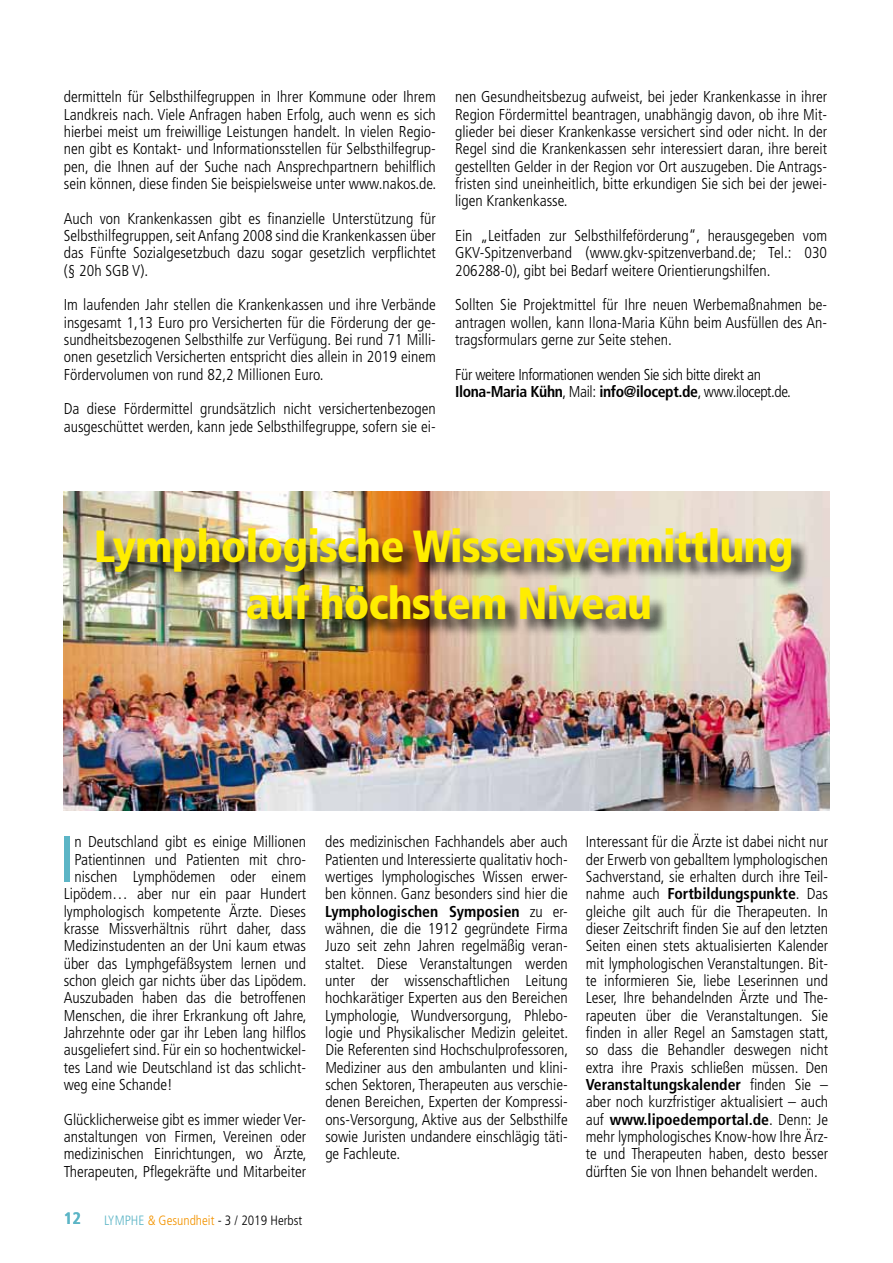
<style>
.page{position:relative;width:893px;height:1263px;background:#fff}
.page>*{position:absolute;margin:0;border:0;box-sizing:border-box;transform-origin:0 0}
.t1{font:condensed 65.4px "Frutiger";color:#5cb5c6}
.t2{font:900 condensed 45px/57px "Frutiger";letter-spacing:-.02em;color:#ffed00;text-align:center}
.t3{font:700 condensed 16.5px "Frutiger";color:#5cb5c6}
.t4{font:300 condensed 15.75px/17.2px "Frutiger";color:#000;text-align:justify}
.t5{font:300 condensed 15.75px/17.2px "Frutiger";letter-spacing:-.025em;color:#000}
.t6{font:300 condensed 13.5px "Frutiger";color:#000}
.s1{font-weight:700}
.s2{color:#5cb5c6}
.s3{color:#f39400}
</style>
<div class="page">
<img style="left:64px;top:491px;width:765px;height:319px">
<div style="left:96px;top:528px;width:713px;height:108px;background:#000;opacity:.83"></div>
<p class="t4" style="left:64px;top:88px;width:374px">dermitteln für Selbsthilfegruppen in Ihrer Kommune oder Ihrem Landkreis nach. Viele Anfragen haben Erfolg, auch wenn es sich hierbei meist um freiwillige Leistungen handelt. In vielen Regio&shy;nen gibt es Kontakt- und Informationsstellen für Selbsthilfegrup&shy;pen, die Ihnen auf der Suche nach Ansprechpartnern behilflich sein können, diese finden Sie beispielsweise unter www.nakos.de.</p>
<p class="t4" style="left:64px;top:210px;width:374px">Auch von Krankenkassen gibt es finanzielle Unterstützung für Selbsthilfegruppen, seit Anfang 2008 sind die Krankenkassen über das Fünfte Sozialgesetzbuch dazu sogar gesetzlich verpflichtet (§ 20h SGB V).</p>
<p class="t4" style="left:64px;top:296px;width:374px">Im laufenden Jahr stellen die Krankenkassen und ihre Verbände insgesamt 1,13 Euro pro Versicherten für die Förderung der ge&shy;sundheitsbezogenen Selbsthilfe zur Verfügung. Bei rund 71 M illi&shy;onen gesetzlich Versicherten entspricht dies allein in 2019 einem Fördervolumen von rund 82,2 M illionen Euro.</p>
<p class="t4" style="left:64px;top:400px;width:374px">Da diese Fördermittel grundsätzlich nicht versichertenbezogen ausgeschüttet werden, kann jede Selbsthilfegruppe, sofern sie ei-</p>
<p class="t4" style="left:455px;top:89px;width:374px">nen Gesundheitsbezug aufweist, bei jeder Krankenkasse in ihrer Region Fördermittel beantragen, unabhängig davon, ob ihre M it&shy;glieder bei dieser Krankenkasse versichert sind oder nicht. In der Regel sind die Krankenkassen sehr interessiert daran, ihre bereit gestellten Gelder in der Region vor Ort auszugeben. Die Antrags&shy;fristen sind uneinheitlich, bitte erkundigen Sie sich bei der jewei&shy;ligen Krankenkasse.</p>
<p class="t4" style="left:455px;top:227px;width:374px">Ein „Leitfaden zur Selbsthilfeförderung“, herausgegeben vom GKV-Spitzenverband (www.gkv-spitzenverband.de; Tel.: 030<br>206288-0), gibt bei Bedarf weitere Orientierungshilfen.</p>
<p class="t4" style="left:455px;top:296px;width:374px">Sollten Sie Projektmittel für Ihre neuen Werbemaßnahmen be&shy;antragen wollen, kann Ilona-Maria Kühn beim Ausfüllen des An&shy;tragsformulars gerne zur Seite stehen.</p>
<p class="t5" style="left:455px;top:366px;width:337px">Für weitere Informationen wenden Sie sich bitte direkt an<br><span class="s1">Ilona-Maria Kühn</span>, Mail: <span class="s1">info@ilocept.de</span>, www.ilocept.de.</p>
<h2 class="t2" style="left:94px;top:518px;width:701px">Lymphologische Wissensvermittlung auf höchstem Niveau</h2>
<h1 class="t1" style="left:59px;top:821px;width:17px">I</h1>
<p class="t4" style="left:74px;top:833px;width:233px">n Deutschland gibt es einige M illionen</p>
<p class="t4" style="left:74px;top:851px;width:233px">Patientinnen und Patienten mit chro-</p>
<p class="t4" style="left:74px;top:868px;width:233px">nischen Lymphödemen oder einem</p>
<p class="t4" style="left:64px;top:885px;width:244px">Lipödem… aber nur ein paar H undert</p>
<p class="t4" style="left:64px;top:903px;width:244px">lymphologisch kompetente Ärzte. Dieses</p>
<p class="t4" style="left:64px;top:920px;width:244px">krasse M issverhältnis rührt daher, dass</p>
<p class="t4" style="left:64px;top:937px;width:244px">Medizinstudenten an der Uni kaum etwas</p>
<p class="t4" style="left:64px;top:955px;width:244px">über das Lymphgefäßsystem lernen und</p>
<p class="t4" style="left:64px;top:972px;width:244px">schon gleich gar nichts über das Lipödem.</p>
<p class="t4" style="left:64px;top:989px;width:244px">Auszubaden haben das die betroffenen</p>
<p class="t4" style="left:64px;top:1007px;width:244px">Menschen, die ihrer Erkrankung oft Jahre,</p>
<p class="t4" style="left:64px;top:1024px;width:244px">Jahrzehnte oder gar ihr Leben lang hilflos</p>
<p class="t4" style="left:64px;top:1041px;width:244px">ausgeliefert sind. Für ein so hochentwickel-</p>
<p class="t4" style="left:64px;top:1059px;width:244px">tes Land wie Deutschland ist das schlicht-</p>
<p class="t4" style="left:64px;top:1076px;width:110px">weg eine Schande!</p>
<p class="t4" style="left:64px;top:1111px;width:244px">Glücklicherweise gibt es immer wieder Ver&shy;anstaltungen von Firmen, Vereinen oder medizinischen Einrichtungen, wo Ärzte, Therapeuten, Pflegekräfte und M itarbeiter</p>
<p class="t3" style="left:64px;top:1209px;width:19px">12</p>
<p class="t6" style="left:104px;top:1213px;width:200px"><span class="s2">Lymphe</span> <span class="s3">&amp; Gesundheit</span> - 3 / 2019 Herbst</p>
<p class="t4" style="left:325px;top:833px;width:244px">des medizinischen Fachhandels aber auch Patienten und Interessierte qualitativ hoch&shy;wertiges lymphologisches Wissen erwer&shy;ben können. Ganz besonders sind hier die <span class="s1">Lymphologischen Symposien</span> zu er&shy;wähnen, die die 1912 gegründete Firma Juzo seit zehn Jahren regelmäßig veran&shy;staltet. Diese Veranstaltungen werden unter der wissenschaftlichen Leitung hochkarätiger Experten aus den Bereichen Lymphologie, Wundversorgung, Phlebo&shy;logie und Physikalischer Medizin geleitet.<br>Die Referenten sind Hochschulprofessoren, Mediziner aus den ambulanten und klini&shy;schen Sektoren, Therapeuten aus verschie&shy;denen Bereichen, Experten der Kompressi&shy;ons-Versorgung, Aktive aus der Selbsthilfe sowie Juristen undandere einschlägig täti&shy;ge Fachleute.</p>
<p class="t4" style="left:586px;top:833px;width:244px">Interessant für die Ärzte ist dabei nicht nur der Erwerb von geballtem lymphologischen Sachverstand, sie erhalten durch ihre Teil&shy;nahme auch <span class="s1">Fortbildungspunkte</span>. Das gleiche gilt auch für die Therapeuten. In dieser Zeitschrift finden Sie auf den letzten Seiten einen stets aktualisierten Kalender mit lymphologischen Veranstaltungen. Bit&shy;te informieren Sie, liebe Leserinnen und Leser, Ihre behandelnden Ärzte und The&shy;rapeuten über die Veranstaltungen. Sie finden in aller Regel an Samstagen statt, so dass die Behandler deswegen nicht extra ihre Praxis schließen müssen. Den <span class="s1">Veranstaltungskalender</span> finden Sie – aber noch kurzfristiger aktualisiert – auch auf <span class="s1">www.lipoedemportal.de</span>. Denn: Je mehr lymphologisches Know-how Ihre Ärz&shy;te und Therapeuten haben, desto besser dürften Sie von Ihnen behandelt werden.</p>
</div>
